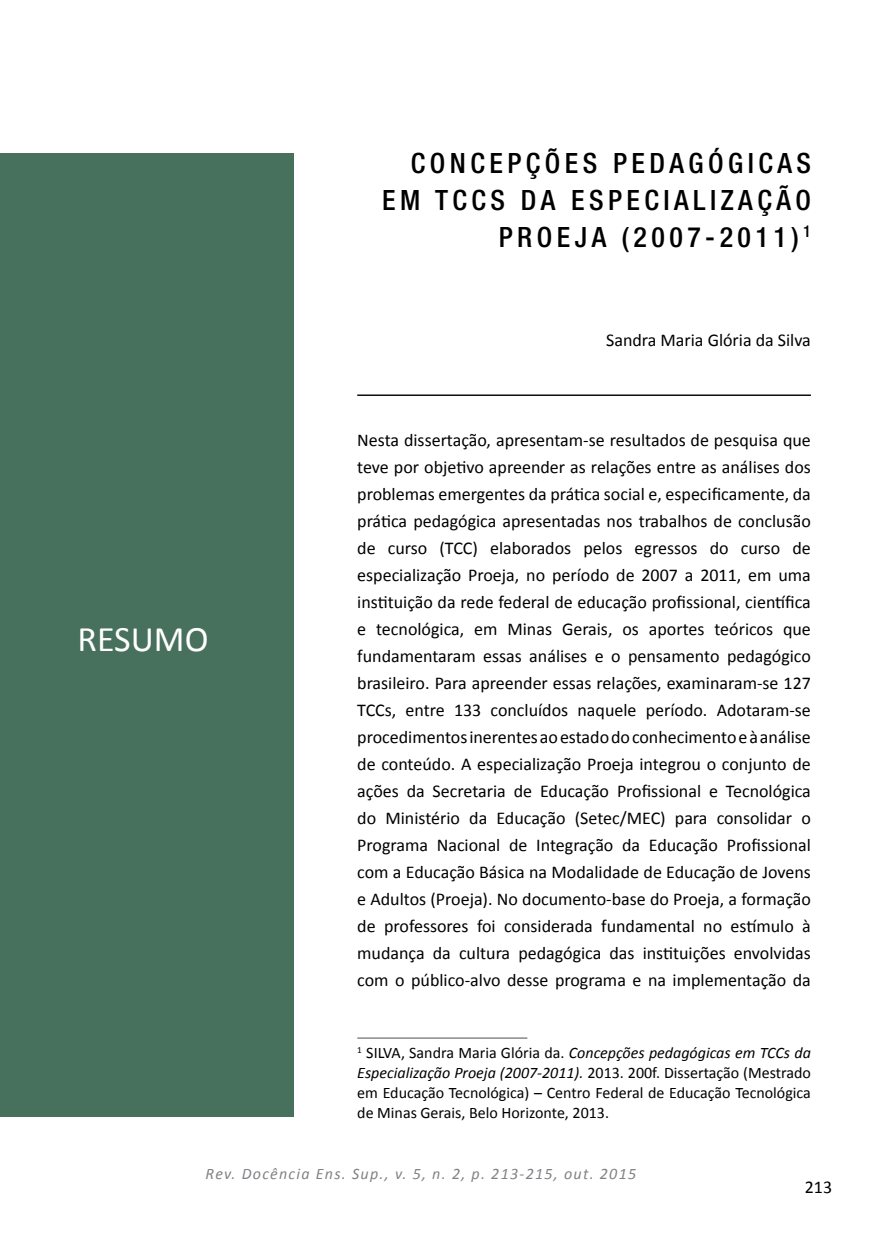
<style>
.page{position:relative;width:879px;height:1248px;background:#fff}
.page>*{position:absolute;margin:0;border:0;box-sizing:border-box;transform-origin:0 0}
.t1{font:36px "Calibri";color:#fff}
.t2{font:500 condensed 28px/36.8px "Helvetica Neue LT Std";letter-spacing:.16em;color:#000;text-align:right}
.t3{font:18px/27px "Calibri";color:#000;text-align:justify}
.t4{font:16px/20px "Calibri";color:#000;text-align:justify}
.t5{font:italic 16px "Calibri";letter-spacing:.08em;color:#808285}
.s1{font-style:italic}
</style>
<div class="page">
<div style="left:0;top:153px;width:293px;height:963px;background:#48715d"></div>
<hr style="left:357px;top:394px;width:454px;height:2px;background:#000">
<hr style="left:357px;top:1037px;width:170px;height:1px;background:#808285">
<h2 class="t2" style="left:382px;top:144px;width:430px">CONCEPÇÕES PEDAGÓGICAS<br>EM TCCS DA ESPECIALIZAÇÃO<br>PROEJA (2007-2011) <sup>1</sup></h2>
<h1 class="t1" style="left:77px;top:614px;width:133px">RESUMO</h1>
<p class="t3" style="left:606px;top:326px;width:206px">Sandra Maria Glória da Silva</p>
<p class="t3" style="left:357px;top:425px;width:455px">Nesta dissertação, apresentam-se resultados de pesquisa que teve por objetivo apreender as relações entre as análises dos problemas emergentes da prática social e, especificamente, da prática pedagógica apresentadas nos trabalhos de conclusão de curso (TCC) elaborados pelos egressos do curso de especialização Proeja, no período de 2007 a 2011, em uma instituição da rede federal de educação profissional, científica e tecnológica, em Minas Gerais, os aportes teóricos que fundamentaram essas análises e o pensamento pedagógico brasileiro. Para apreender essas relações, examinaram-se 127<br>TCCs, entre 133 concluídos naquele período. Adotaram-se procedimentos inerentes ao estado do conhecimento e à análise de conteúdo. A especialização Proeja integrou o conjunto de ações da Secretaria de Educação Profissional e Tecnológica do Ministério da Educação (Setec/MEC) para consolidar o Programa Nacional de Integração da Educação Profissional com a Educação Básica na Modalidade de Educação de Jovens e Adultos (Proeja). No documento-base do Proeja, a formação de professores foi considerada fundamental no estímulo à mudança da cultura pedagógica das instituições envolvidas com o público-alvo desse programa e na implementação da</p>
<p class="t4" style="left:357px;top:1042px;width:455px"><sup>1</sup> SILVA, Sandra Maria Glória da. <span class="s1">Concepções pedagógicas em TCCs da Especialização Proeja (2007-2011).</span> 2013. 200f. Dissertação (Mestrado em Educação Tecnológica) – Centro Federal de Educação Tecnológica de Minas Gerais, Belo Horizonte, 2013.</p>
<p class="t5" style="left:206px;top:1162px;width:432px">Rev. Docência Ens. Sup., v. 5, n. 2, p. 213-215, out. 2015</p>
<p class="t3" style="left:805px;top:1172px;width:29px">213</p>
</div>
